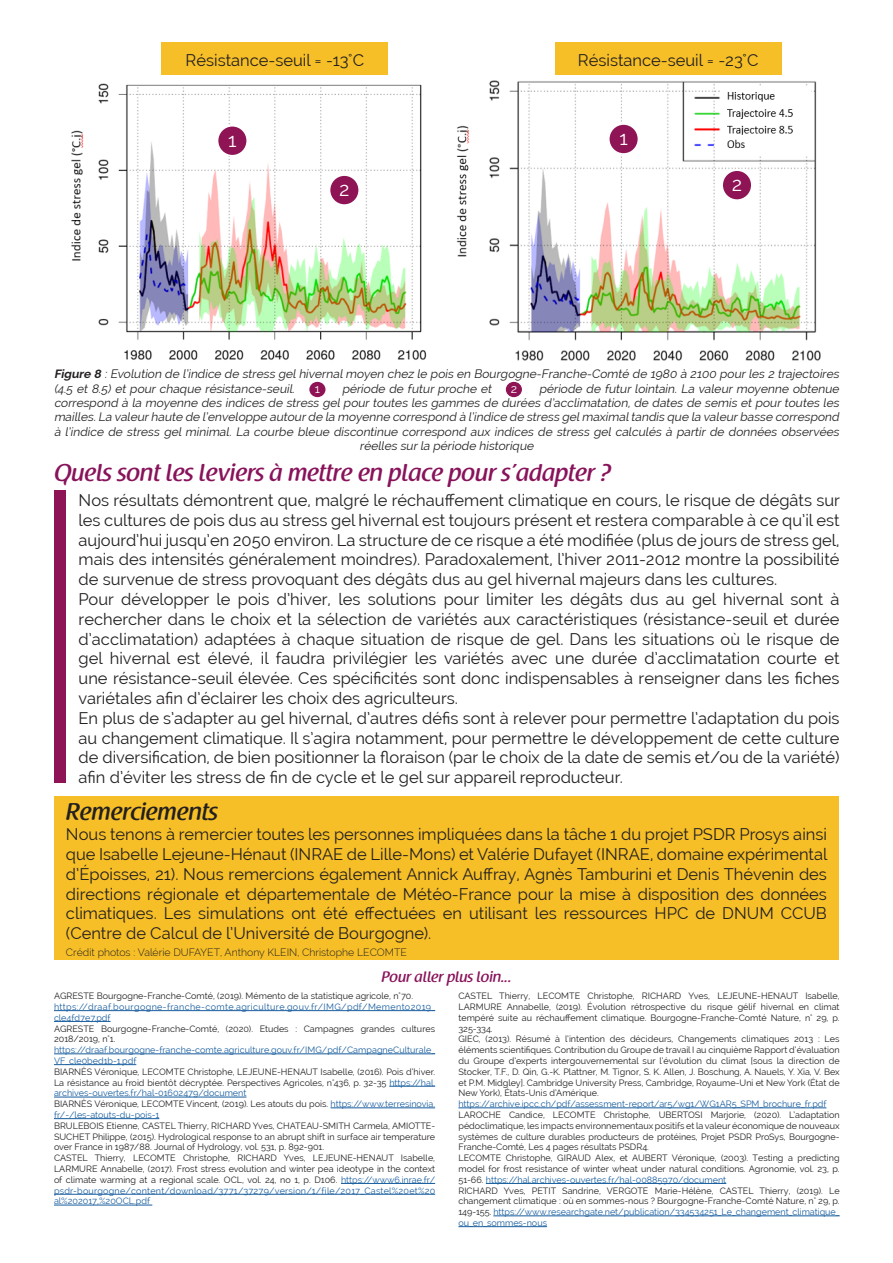
<style>
.page{position:relative;width:893px;height:1263px;background:#fff}
.page>*{position:absolute;margin:0;border:0;box-sizing:border-box;transform-origin:0 0}
.t1{font:500 24px "Raspoutine";color:#88135b}
.t2{font:500 24px "Raspoutine";color:#231f20}
.t3{font:19.5px "Raleway";color:#fff}
.t4{font:16.5px/19.8px "Raleway";color:#231f20;text-align:justify}
.t5{font:500 15px "Raspoutine";color:#88135b}
.t6{font:italic 12px/14.4px "Raleway";color:#231f20}
.t7{font:12px "Raleway";color:#fff}
.t8{font:300 10.5px "Raleway";color:#231f20}
.t9{font:9px/10.8px "Raleway";color:#231f20;text-align:justify}
.t10{font:9px/10.8px "Raleway";letter-spacing:.005em;color:#175d9e}
.t11{font:9px/10.8px "Raleway";letter-spacing:.04em;color:#175d9e}
.s1{font-weight:700}
.s2{color:#175d9e}
</style>
<div class="page">
<div style="left:54px;top:796px;width:785px;height:163px;background:#f6bf27"></div>
<hr style="left:54px;top:1010px;width:381px;height:1px;background:#175d9e">
<hr style="left:54px;top:1021px;width:57px;height:1px;background:#175d9e">
<hr style="left:54px;top:1053px;width:381px;height:1px;background:#175d9e">
<hr style="left:54px;top:1064px;width:82px;height:1px;background:#175d9e">
<hr style="left:389px;top:1086px;width:46px;height:1px;background:#175d9e">
<hr style="left:54px;top:1097px;width:192px;height:1px;background:#175d9e">
<hr style="left:331px;top:1107px;width:104px;height:1px;background:#175d9e">
<hr style="left:54px;top:1118px;width:105px;height:1px;background:#175d9e">
<hr style="left:341px;top:1183px;width:94px;height:1px;background:#175d9e">
<hr style="left:54px;top:1194px;width:381px;height:1px;background:#175d9e">
<hr style="left:54px;top:1205px;width:98px;height:1px;background:#175d9e">
<hr style="left:458px;top:1107px;width:368px;height:1px;background:#175d9e">
<hr style="left:486px;top:1183px;width:240px;height:1px;background:#175d9e">
<hr style="left:493px;top:1215px;width:347px;height:1px;background:#175d9e">
<hr style="left:458px;top:1226px;width:89px;height:1px;background:#175d9e">
<div style="left:309px;top:381px;width:17px;height:17px;background:#8e1456;border-radius:50%"></div>
<div style="left:308px;top:380px;width:19px;height:19px;border:2px solid #fff;border-radius:50%"></div>
<div style="left:505px;top:381px;width:18px;height:17px;background:#8e1456;border-radius:50%"></div>
<div style="left:504px;top:380px;width:19px;height:19px;border:2px solid #fff;border-radius:50%"></div>
<img style="left:71px;top:42px;width:750px;height:319px">
<div style="left:218px;top:126px;width:29px;height:30px;background:#8e1456;border-radius:50%"></div>
<div style="left:217px;top:125px;width:31px;height:31px;border:2px solid #fff;border-radius:50%"></div>
<div style="left:609px;top:124px;width:29px;height:30px;background:#8e1456;border-radius:50%"></div>
<div style="left:608px;top:123px;width:31px;height:32px;border:2px solid #fff;border-radius:50%"></div>
<div style="left:330px;top:175px;width:29px;height:30px;background:#8e1456;border-radius:50%"></div>
<div style="left:329px;top:174px;width:31px;height:32px;border:2px solid #fff;border-radius:50%"></div>
<div style="left:722px;top:170px;width:30px;height:30px;background:#8e1456;border-radius:50%"></div>
<div style="left:721px;top:169px;width:31px;height:32px;border:2px solid #fff;border-radius:50%"></div>
<div style="left:54px;top:490px;width:12px;height:293px;background:#8e1456"></div>
<div style="left:162px;top:43px;width:226px;height:32px;background:#f6bf27"></div>
<div style="left:555px;top:43px;width:226px;height:32px;background:#f6bf27"></div>
<p class="t4" style="left:186px;top:51px;width:180px">Résistance-seuil = -13°C</p>
<p class="t4" style="left:578px;top:51px;width:182px">Résistance-seuil = -23°C</p>
<p class="t3" style="left:228px;top:128px;width:10px">1</p>
<p class="t3" style="left:619px;top:127px;width:10px">1</p>
<p class="t3" style="left:339px;top:178px;width:12px">2</p>
<p class="t3" style="left:732px;top:173px;width:12px">2</p>
<p class="t6" style="left:54px;top:367px;width:789px"><span class="s1">Figure 8</span> : Evolution de l’indice de stress gelhivernalmoyen chez le pois en Bourgogne-Franche-Comté de 1980 à 2100 pourles 2 trajectoires (4.5 et 8.5) et pour chaque résistance-seuil.</p>
<p class="t6" style="left:342px;top:381px;width:157px">période de futur proche et ❷</p>
<p class="t6" style="left:539px;top:381px;width:304px">période de futur lointain. La valeur moyenne obtenue</p>
<p class="t6" style="left:54px;top:396px;width:789px">correspond à la moyenne des indices de stress gel pour toutes les gammes de durées d’acclimatation, de dates de semis et pour toutes les</p>
<p class="t6" style="left:54px;top:410px;width:789px">mailles.La valeurhaute de l’enveloppe autourde la moyenne correspond à l’indice de stress gelmaximaltandis que la valeurbasse correspond</p>
<p class="t6" style="left:54px;top:424px;width:789px">à l’indice de stress gel minimal. La courbe bleue discontinue correspond aux indices de stress gel calculés à partir de données observées</p>
<p class="t6" style="left:359px;top:439px;width:178px">réelles surla période historique</p>
<p class="t7" style="left:315px;top:381px;width:7px">1</p>
<p class="t7" style="left:511px;top:381px;width:8px">2</p>
<p class="t1" style="left:54px;top:459px;width:558px">Quels sont les leviers à mettre en place pour s’adapter ?</p>
<p class="t4" style="left:79px;top:490px;width:763px">Nos résultats démontrent que, malgré le réchauffement climatique en cours, le risque de dégâts sur les cultures de pois dus au stress gel hivernal est toujours présent et restera comparable à ce qu’il est aujourd’hui jusqu’en 2050 environ. La structure de ce risque a été modifiée (plus de jours de stress gel, mais des intensités généralement moindres). Paradoxalement, l’hiver 2011-2012 montre la possibilité de survenue de stress provoquant des dégâts dus au gel hivernal majeurs dans les cultures.</p>
<p class="t4" style="left:79px;top:589px;width:762px">Pour développer le pois d’hiver, les solutions pour limiter les dégâts dus au gel hivernal sont à rechercher dans le choix et la sélection de variétés aux caractéristiques (résistance-seuil et durée d’acclimatation) adaptées à chaque situation de risque de gel. Dans les situations où le risque de gel hivernal est élevé, il faudra privilégier les variétés avec une durée d’acclimatation courte et une résistance-seuil élevée. Ces spécificités sont donc indispensables à renseigner dans les fiches variétales afin d’éclairer les choix des agriculteurs.</p>
<p class="t4" style="left:79px;top:708px;width:762px">En plus de s’adapter au gel hivernal, d’autres défis sont à relever pour permettre l’adaptation du pois au changement climatique. Il s’agira notamment, pour permettre le développement de cette culture de diversification, de bien positionner la floraison (par le choix de la date de semis et/ou de la variété) afin d’éviter les stress de fin de cycle et le gel sur appareil reproducteur.</p>
<p class="t2" style="left:66px;top:798px;width:153px">Remerciements</p>
<p class="t4" style="left:66px;top:824px;width:763px">Nous tenons à remercier toutes les personnes impliquées dans la tâche 1 du projet PSDR Prosys ainsi que Isabelle Lejeune-Hénaut (INRAE de Lille-Mons) et Valérie Dufayet (INRAE, domaine expérimental d’Époisses, 21). Nous remercions également Annick Auffray, Agnès Tamburini et Denis Thévenin des directions régionale et départementale de Météo-France pour la mise à disposition des données climatiques. Les simulations ont été effectuées en utilisant les ressources HPC de DNUM CCUB (Centre de Calcul de l’Université de Bourgogne).</p>
<p class="t8" style="left:66px;top:946px;width:342px">Crédit photos : Valérie DUFAYET, Anthony KLEIN, Christophe LECOMTE</p>
<p class="t9" style="left:54px;top:990px;width:361px">AGRESTE Bourgogne-Franche-Comté, (2019). Mémento de la statistique agricole, n°70.</p>
<p class="t11" style="left:54px;top:1001px;width:383px">https://draaf.bourgogne-franche-comte.agriculture.gouv.fr/IMG/pdf/Memento2019_ cle4fd7e7.pdf</p>
<p class="t9" style="left:54px;top:1023px;width:383px">AGRESTE Bourgogne-Franche-Comté, (2020). Etudes : Campagnes grandes cultures<br>2018/2019, n°1.</p>
<p class="t10" style="left:54px;top:1044px;width:383px">https://draaf.bourgogne-franche-comte.agriculture.gouv.fr/IMG/pdf/CampagneCulturale_<br>VF_cle0bed1b-1.pdf</p>
<p class="t9" style="left:54px;top:1066px;width:383px">BIARNÈS Véronique, LECOMTE Christophe, LEJEUNE-HENAUT Isabelle, (2016). Pois d’hiver.<br>La résistance au froid bientôt décryptée. Perspectives Agricoles, n°436, p. 32-35 <span class="s2">https://hal. archives-ouvertes.fr/hal-01602479/document</span></p>
<p class="t9" style="left:54px;top:1098px;width:383px">BIARNÈS Véronique, LECOMTE Vincent, (2019). Les atouts du pois. <span class="s2">https://www.terresinovia. fr/-/les-atouts-du-pois-1</span></p>
<p class="t9" style="left:54px;top:1120px;width:383px">BRULEBOIS Etienne, CASTEL Thierry, RICHARD Yves, CHATEAU-SMITH Carmela, AMIOTTE-SUCHET Philippe, (2015). Hydrological response to an abrupt shift in surface air temperature over France in 1987/88. Journal of Hydrology, vol. 531, p. 892-901.</p>
<p class="t9" style="left:54px;top:1152px;width:383px">CASTEL Thierry, LECOMTE Christophe, RICHARD Yves, LEJEUNE-HENAUT Isabelle, LARMURE Annabelle, (2017). Frost stress evolution and winter pea ideotype in the context of climate warming at a regional scale. OCL, vol. 24, no 1, p. D106. <span class="s2">https://www6.inrae.fr/ psdr-bourgogne/content/download/3771/37279/version/1/file/2017_Castel%20et%20 al%202017,%20OCL.pdf</span></p>
<p class="t5" style="left:381px;top:968px;width:132px">Pour aller plus loin...</p>
<p class="t9" style="left:458px;top:990px;width:383px">CASTEL Thierry, LECOMTE Christophe, RICHARD Yves, LEJEUNE-HENAUT Isabelle, LARMURE Annabelle, (2019). Évolution rétrospective du risque gélif hivernal en climat tempéré suite au réchauffement climatique. Bourgogne-Franche-Comté Nature, n° 29, p.<br>325-334.</p>
<p class="t9" style="left:458px;top:1034px;width:383px">GIEC, (2013). Résumé à l’intention des décideurs, Changements climatiques 2013 : Les éléments scientifiques. Contribution du Groupe de travail I au cinquième Rapport d’évaluation du Groupe d’experts intergouvernemental sur l’évolution du climat [sous la direction de Stocker, T.F., D. Qin, G.-K. Plattner, M. Tignor, S. K. Allen, J. Boschung, A. Nauels, Y. Xia, V. Bex et P.M. Midgley]. Cambridge University Press, Cambridge, Royaume-Uni et New York (État de New York), États-Unis d’Amérique.</p>
<p class="t10" style="left:458px;top:1098px;width:370px">https://archive.ipcc.ch/pdf/assessment-report/ar5/wg1/WG1AR5_SPM_brochure_fr.pdf</p>
<p class="t9" style="left:458px;top:1109px;width:383px">LAROCHE Candice, LECOMTE Christophe, UBERTOSI Marjorie, (2020). L’adaptation pédoclimatique, les impacts environnementaux positifs et la valeur économique de nouveaux systèmes de culture durables producteurs de protéines, Projet PSDR ProSys, Bourgogne-Franche-Comté, Les 4 pages résultats PSDR4.</p>
<p class="t9" style="left:458px;top:1152px;width:383px">LECOMTE Christophe, GIRAUD Alex, et AUBERT Véronique, (2003). Testing a predicting model for frost resistance of winter wheat under natural conditions. Agronomie, vol. 23, p.<br>51-66. <span class="s2">https://hal.archives-ouvertes.fr/hal-00885970/document</span></p>
<p class="t9" style="left:458px;top:1185px;width:383px">RICHARD Yves, PETIT Sandrine, VERGOTE Marie-Hélène, CASTEL Thierry, (2019). Le changement climatique : où en sommes-nous ? Bourgogne-Franche-Comté Nature, n° 29, p.<br>149-155. <span class="s2">https://www.researchgate.net/publication/334534251_Le_changement_climatique_ ou_en_sommes-nous</span></p>
</div>
